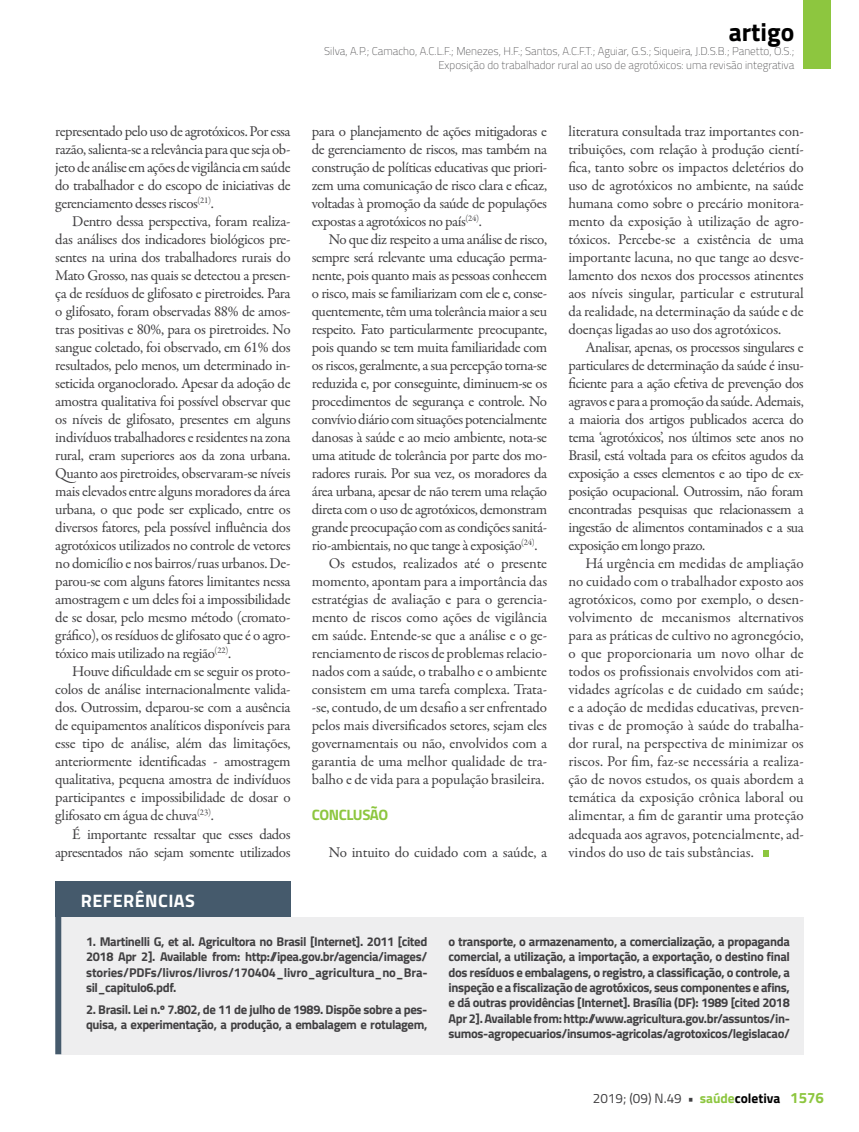
<style>
.page{position:relative;width:859px;height:1132px;background:#fff}
.page>*{position:absolute;margin:0;border:0;box-sizing:border-box;transform-origin:0 0}
.t1{font:700 25.5px "Titillium";color:#000}
.t2{font:700 18px "Titillium";letter-spacing:.025em;color:#fff}
.t3{font:15px/18px "Garamond Premr Pro";letter-spacing:-.025em;color:#414042;text-align:justify}
.t4{font:700 15px "Titillium";letter-spacing:-.035em;color:#8dc63f}
.t5{font:13.5px "Titillium";color:#414042}
.t6{font:700 12.75px/15.3px "Titillium";letter-spacing:-.03em;color:#414042;text-align:justify}
.t7{font:100 11.25px/13.5px "Titillium";color:#414042;text-align:right}
.s1{font-weight:700}
.s2{font-weight:700;color:#8dc63f}
.s3{font-weight:700;color:#000}
.s4{font-weight:700;font-size:15px;color:#8dc63f}
</style>
<div class="page">
<div style="left:804px;top:0;width:27px;height:69px;background:#8dc63f"></div>
<svg style="left:763px;top:850px;width:6px;height:6px"></svg>
<div style="left:61px;top:916px;width:742px;height:137px;background:#eeeeef"></div>
<div style="left:55px;top:880px;width:236px;height:36px;background:#455a6c"></div>
<div style="left:55px;top:897px;width:6px;height:156px;background:#455a6c"></div>
<h1 class="t1" style="left:729px;top:12px;width:67px">artigo</h1>
<p class="t7" style="left:324px;top:44px;width:472px">Silva, A.P.; Camacho, A.C.L.F.; Menezes, H.F.; Santos, A.C.F.T.; Aguiar, G.S.; Siqueira, J.D.S.B.; Panetto, O.S.;<br>Exposição do trabalhador rural ao uso de agrotóxicos: uma revisão integrativa</p>
<p class="t3" style="left:55px;top:122px;width:237px">representado pelo uso de agrotóxicos. Por essa razão, salienta-se a relevância para que seja ob&shy;jeto de análise em ações de vigilância em saúde do trabalhador e do escopo de iniciativas de gerenciamento desses riscos<sup>(21)</sup>.</p>
<p class="t3" style="left:55px;top:212px;width:237px;text-indent:17px">Dentro dessa perspectiva, foram realiza&shy;das análises dos indicadores biológicos pre&shy;sentes na urina dos trabalhadores rurais do Mato Grosso, nas quais se detectou a presen&shy;ça de resíduos de glifosato e piretroides. Para o glifosato, foram observadas 88% de amos&shy;tras positivas e 80%, para os piretroides. No sangue coletado, foi observado, em 61% dos resultados, pelo menos, um determinado in&shy;seticida organoclorado. Apesar da adoção de amostra qualitativa foi possível observar que os níveis de glifosato, presentes em alguns indivíduos trabalhadores e residentes na zona rural, eram superiores aos da zona urbana.<br>Quanto aos piretroides, observaram-se níveis mais elevados entre alguns moradores da área urbana, o que pode ser explicado, entre os diversos fatores, pela possível influência dos agrotóxicos utilizados no controle de vetores no domicílio e nos bairros/ruas urbanos. De&shy;parou-se com alguns fatores limitantes nessa amostragem e um deles foi a impossibilidade de se dosar, pelo mesmo método (cromato&shy;gráfico), os resíduos de glifosato que é o agro&shy;tóxico mais utilizado na região<sup>(22)</sup>.</p>
<p class="t3" style="left:55px;top:662px;width:237px;text-indent:17px">Houve dificuldade em se seguir os proto&shy;colos de análise internacionalmente valida&shy;dos. Outrossim, deparou-se com a ausência de equipamentos analíticos disponíveis para esse tipo de análise, além das limitações, anteriormente identificadas - amostragem qualitativa, pequena amostra de indivíduos participantes e impossibilidade de dosar o glifosato em água de chuva<sup>(23)</sup>.</p>
<p class="t3" style="left:55px;top:824px;width:237px;text-align:right">É importante ressaltar que esses dados apresentados não sejam somente utilizados</p>
<p class="t3" style="left:312px;top:122px;width:237px">para o planejamento de ações mitigadoras e de gerenciamento de riscos, mas também na construção de políticas educativas que priori&shy;zem uma comunicação de risco clara e eficaz, voltadas à promoção da saúde de populações expostas a agrotóxicos no país<sup>(24)</sup>.</p>
<p class="t3" style="left:329px;top:230px;width:220px">No que diz respeito a uma análise de risco,</p>
<p class="t3" style="left:312px;top:248px;width:237px">sempre será relevante uma educação perma-</p>
<p class="t3" style="left:312px;top:266px;width:237px">nente, pois quanto mais as pessoas conhecem</p>
<p class="t3" style="left:312px;top:284px;width:237px">o risco, mais se familiarizam com ele e, conse-</p>
<p class="t3" style="left:312px;top:302px;width:237px">quentemente, têm uma tolerância maior a seu</p>
<p class="t3" style="left:312px;top:320px;width:237px">respeito. Fato particularmente preocupante,</p>
<p class="t3" style="left:312px;top:338px;width:237px">pois quando se tem muita familiaridade com</p>
<p class="t3" style="left:312px;top:356px;width:237px">os riscos, geralmente, a sua percepção torna-se</p>
<p class="t3" style="left:312px;top:374px;width:237px">reduzida e, por conseguinte, diminuem-se os</p>
<p class="t3" style="left:312px;top:392px;width:237px">procedimentos de segurança e controle. No</p>
<p class="t3" style="left:312px;top:410px;width:237px">convívio diário com situações potencialmente</p>
<p class="t3" style="left:312px;top:428px;width:237px">danosas à saúde e ao meio ambiente, nota-se</p>
<p class="t3" style="left:312px;top:446px;width:237px">uma atitude de tolerância por parte dos mo-</p>
<p class="t3" style="left:312px;top:464px;width:237px">radores rurais. Por sua vez, os moradores da</p>
<p class="t3" style="left:312px;top:482px;width:237px">área urbana, apesar de não terem uma relação</p>
<p class="t3" style="left:312px;top:500px;width:237px">direta com o uso de agrotóxicos, demonstram</p>
<p class="t3" style="left:312px;top:518px;width:237px">grande preocupação com as condições sanitá-</p>
<p class="t3" style="left:312px;top:536px;width:227px">rio-ambientais, no que tange à exposição<sup>(24)</sup>.</p>
<p class="t3" style="left:329px;top:554px;width:220px">Os estudos, realizados até o presente</p>
<p class="t3" style="left:312px;top:572px;width:237px">momento, apontam para a importância das</p>
<p class="t3" style="left:312px;top:590px;width:237px">estratégias de avaliação e para o gerencia-</p>
<p class="t3" style="left:312px;top:608px;width:237px">mento de riscos como ações de vigilância</p>
<p class="t3" style="left:312px;top:626px;width:237px">em saúde. Entende-se que a análise e o ge-</p>
<p class="t3" style="left:312px;top:644px;width:237px">renciamento de riscos de problemas relacio-</p>
<p class="t3" style="left:312px;top:662px;width:237px">nados com a saúde, o trabalho e o ambiente</p>
<p class="t3" style="left:312px;top:680px;width:237px">consistem em uma tarefa complexa. Trata-</p>
<p class="t3" style="left:312px;top:698px;width:237px">-se, contudo, de um desafio a ser enfrentado</p>
<p class="t3" style="left:312px;top:716px;width:237px">pelos mais diversificados setores, sejam eles</p>
<p class="t3" style="left:312px;top:734px;width:237px">governamentais ou não, envolvidos com a</p>
<p class="t3" style="left:312px;top:752px;width:237px">garantia de uma melhor qualidade de tra-</p>
<p class="t3" style="left:312px;top:770px;width:234px">balho e de vida para a população brasileira.</p>
<p class="t4" style="left:312px;top:803px;width:78px">CONCLUSÃO</p>
<p class="t3" style="left:329px;top:842px;width:220px">No intuito do cuidado com a saúde, a</p>
<p class="t3" style="left:568px;top:122px;width:237px">literatura consultada traz importantes con&shy;tribuições, com relação à produção cientí&shy;fica, tanto sobre os impactos deletérios do uso de agrotóxicos no ambiente, na saúde humana como sobre o precário monitora&shy;mento da exposição à utilização de agro&shy;tóxicos. Percebe-se a existência de uma importante lacuna, no que tange ao desve&shy;lamento dos nexos dos processos atinentes aos níveis singular, particular e estrutural da realidade, na determinação da saúde e de doenças ligadas ao uso dos agrotóxicos.</p>
<p class="t3" style="left:568px;top:338px;width:237px;text-indent:17px">Analisar, apenas, os processos singulares e particulares de determinação da saúde é insu&shy;ficiente para a ação efetiva de prevenção dos agravos e para a promoção da saúde. Ademais, a maioria dos artigos publicados acerca do tema ‘agrotóxicos’, nos últimos sete anos no Brasil, está voltada para os efeitos agudos da exposição a esses elementos e ao tipo de ex&shy;posição ocupacional. Outrossim, não foram encontradas pesquisas que relacionassem a ingestão de alimentos contaminados e a sua exposição em longo prazo.</p>
<p class="t3" style="left:568px;top:554px;width:237px;text-indent:17px">Há urgência em medidas de ampliação no cuidado com o trabalhador exposto aos agrotóxicos, como por exemplo, o desen&shy;volvimento de mecanismos alternativos para as práticas de cultivo no agronegócio, o que proporcionaria um novo olhar de todos os profissionais envolvidos com ati&shy;vidades agrícolas e de cuidado em saúde; e a adoção de medidas educativas, preven&shy;tivas e de promoção à saúde do trabalha&shy;dor rural, na perspectiva de minimizar os riscos. Por fim, faz-se necessária a realiza&shy;ção de novos estudos, os quais abordem a temática da exposição crônica laboral ou alimentar, a fim de garantir uma proteção adequada aos agravos, potencialmente, ad&shy;vindos do uso de tais substâncias.</p>
<p class="t2" style="left:81px;top:886px;width:116px">REFERÊNCIAS</p>
<p class="t6" style="left:86px;top:933px;width:343px">1. Martinelli G, et al. Agricultora no Brasil [Internet]. 2011 [cited 2018 Apr 2]. Available from: http://ipea.gov.br/agencia/images/ stories/PDFs/livros/livros/170404_livro_agricultura_no_Bra&shy;sil_capitulo6.pdf.</p>
<p class="t6" style="left:86px;top:1000px;width:343px">2. Brasil. Lei n.º 7.802, de 11 de julho de 1989. Dispõe sobre a pes&shy;quisa, a experimentação, a produção, a embalagem e rotulagem,</p>
<p class="t6" style="left:449px;top:933px;width:343px">o transporte, o armazenamento, a comercialização, a propaganda comercial, a utilização, a importação, a exportação, o destino final dos resíduos e embalagens, o registro, a classificação, o controle, a inspeção e a fiscalização de agrotóxicos, seus componentes e afins, e dá outras providências [Internet]. Brasília (DF): 1989 [cited 2018<br>Apr 2]. Available from: http://www.agricultura.gov.br/assuntos/in&shy;sumos-agropecuarios/insumos-agricolas/agrotoxicos/legislacao/</p>
<p class="t5" style="left:593px;top:1087px;width:233px">2019; (09) N.49 <span class="s1">•</span> <span class="s2">saúde</span><span class="s3">coletiva</span> <span class="s4">1576</span></p>
</div>
